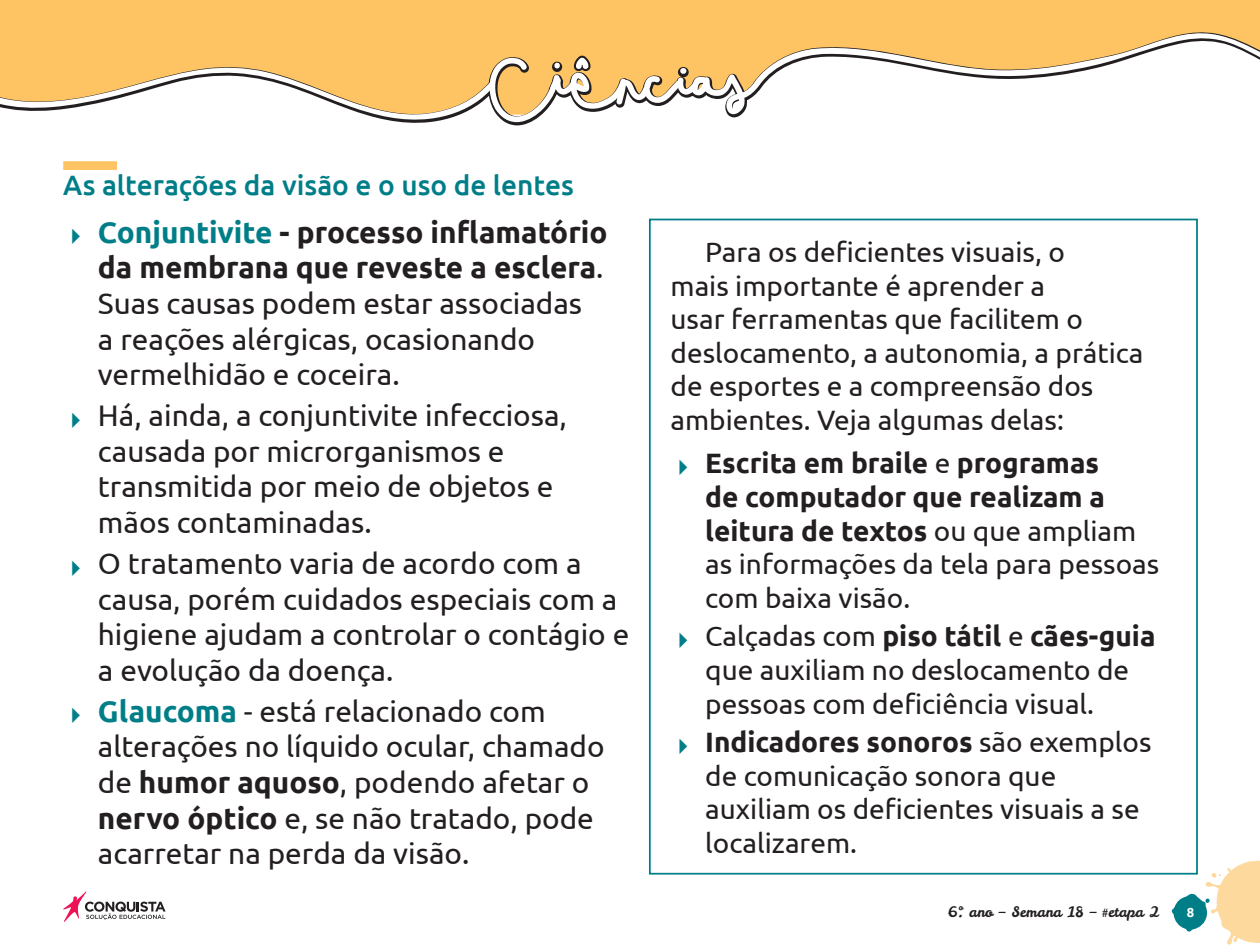
<style>
.page{position:relative;width:1260px;height:945px;background:#fff}
.page>*{position:absolute;margin:0;border:0;box-sizing:border-box;transform-origin:0 0}
.t1{font:29.75px/35.7px "Ubuntu";color:#231f20}
._01_Texto_Geral{font:28px/33.6px "Ubuntu";color:#231f20}
.t2{font:700 28px/33.6px "Ubuntu";color:#231f20}
._03_Peso_3{font:500 28px "Ubuntu";color:#007e88}
.t3{font:14.35px "Leckerli One";color:#231f20}
.t4{font:700 13.12px "Ubuntu";color:#fff}
.s1{font-weight:700;color:#007e88}
.s2{font-weight:700}
.s3{font-weight:400}
</style>
<div class="page">
<svg style="left:1172px;top:861px;width:88px;height:84px"></svg>
<svg style="left:63px;top:891px;width:103px;height:31px"></svg>
<div style="left:0;top:0;width:1260px;height:28px;background:#fec463"></div>
<svg style="left:0;top:28px;width:1260px;height:98px"></svg>
<svg style="left:0;top:29px;width:1260px;height:93px;fill:#fec463"></svg>
<svg style="left:574px;top:55px;width:18px;height:18px"></svg>
<div style="left:63px;top:161px;width:54px;height:9px;background:#fec463"></div>
<p class="_03_Peso_3" style="left:63px;top:168px;width:512px">As alterações da visão e o uso de lentes</p>
<p class="t1" style="left:98px;top:213px;width:511px"><span class="s1">Conjuntivite</span> <span class="s2">- processo inflamatório da membrana que reveste a esclera</span>.<br>Suas causas podem estar associadas<br>a reações alérgicas, ocasionando vermelhidão e coceira.</p>
<p class="t1" style="left:98px;top:397px;width:470px">Há, ainda, a conjuntivite infecciosa, causada por microrganismos e transmitida por meio de objetos e mãos contaminadas.</p>
<p class="t1" style="left:98px;top:544px;width:533px">O tratamento varia de acordo com a causa, porém cuidados especiais com a higiene ajudam a controlar o contágio e a evolução da doença.</p>
<p class="t1" style="left:98px;top:692px;width:508px"><span class="s1">Glaucoma</span> - está relacionado com alterações no líquido ocular, chamado de <span class="s2">humor aquoso</span>, podendo afetar o <span class="s2">nervo óptico</span> e, se não tratado, pode acarretar na perda da visão.</p>
<p class="_01_Texto_Geral" style="left:671px;top:234px;width:474px;text-indent:35px">Para os deficientes visuais, o<br>mais importante é aprender a<br>usar ferramentas que facilitem o deslocamento, a autonomia, a prática de esportes e a compreensão dos ambientes. Veja algumas delas:</p>
<p class="t2" style="left:705px;top:446px;width:456px">Escrita em braile <span class="s3">e</span> programas<br>de computador que realizam a leitura de textos <span class="s3">ou que ampliam as informações da tela para pessoas com baixa visão.</span></p>
<p class="_01_Texto_Geral" style="left:705px;top:619px;width:452px">Calçadas com <span class="s2">piso tátil</span> e <span class="s2">cães-guia </span>que auxiliam no deslocamento de pessoas com deficiência visual.</p>
<p class="_01_Texto_Geral" style="left:705px;top:725px;width:448px"><span class="s2">Indicadores sonoros</span> são exemplos de comunicação sonora que auxiliam os deficientes visuais a se localizarem.</p>
<p class="t3" style="left:947px;top:903px;width:214px">6º. ano – Semana 18 – #etapa 2</p>
<p class="t4" style="left:1187px;top:905px;width:9px">8</p>
</div>
